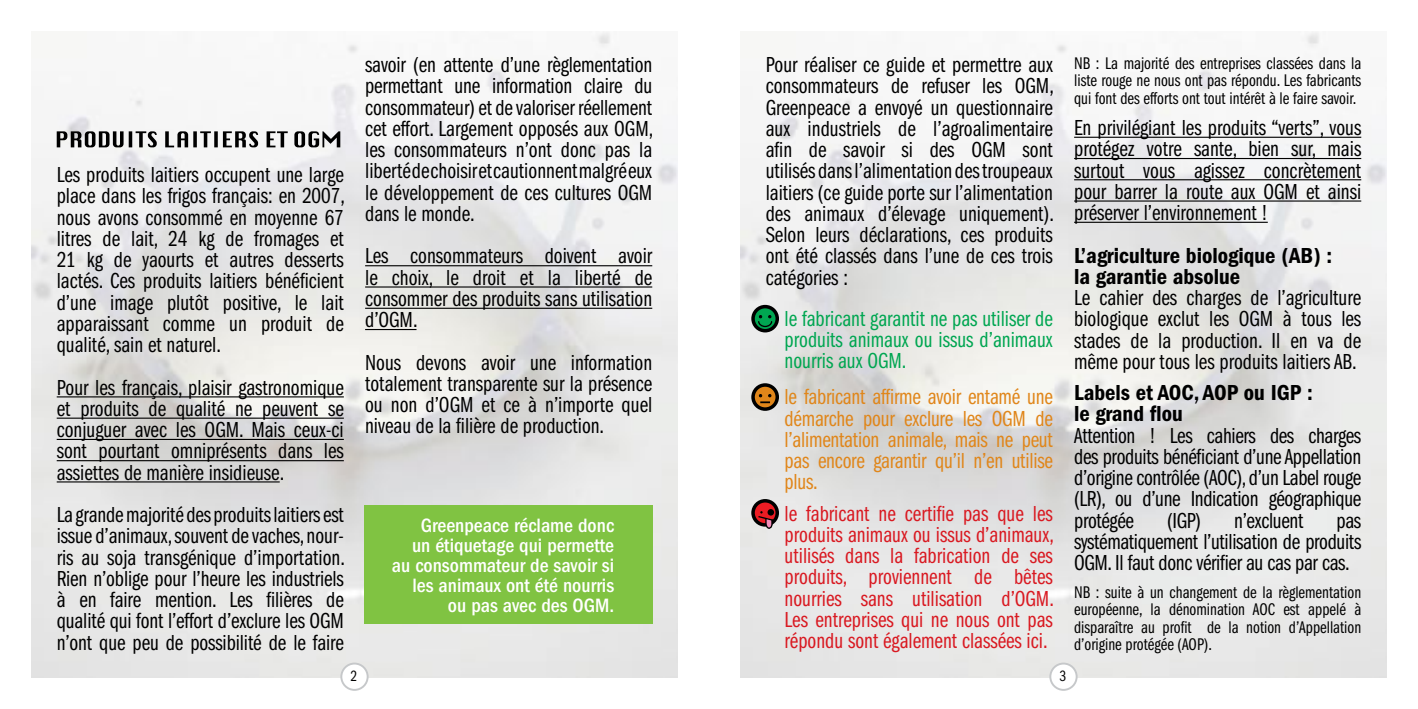
<style>
.page{position:relative;width:1418px;height:709px;background:#fff}
.page>*{position:absolute;margin:0;border:0;box-sizing:border-box;transform-origin:0 0}
.t1{font:22.5px/21.2px "ITC Franklin Gothic Std Bk Cp";color:#000;text-align:justify}
.t2{font:22.5px/21.2px "ITC Franklin Gothic Std Bk Cp";color:#d91921;text-align:justify}
.t3{font:22.5px/21.2px "ITC Franklin Gothic Std Bk Cp";letter-spacing:-.01em;color:#e0861a;text-align:justify}
.t4{font:22.5px/21.2px "ITC Franklin Gothic Std Bk Cp";color:#00a651;text-align:justify}
.t5{font:22.5px/21.2px "ITC Franklin Gothic Std Dm Cd";color:#000}
.t6{font:500 condensed 20px/20px "ITC Franklin Gothic Std";color:#fff;text-align:right}
.t7{font:17.5px/17.5px "ITC Franklin Gothic Std Bk Cp";color:#000;text-align:justify}
.t8{font:15.5px "ITC Franklin Gothic Std Bk Cp";color:#000}
</style>
<div class="page">
<img style="left:32px;top:32px;width:645px;height:645px">
<hr style="left:57px;top:396px;width:287px;height:1px;background:#000">
<hr style="left:57px;top:417px;width:287px;height:2px;background:#000">
<hr style="left:57px;top:439px;width:287px;height:1px;background:#000">
<hr style="left:57px;top:460px;width:287px;height:1px;background:#000">
<hr style="left:57px;top:481px;width:223px;height:1px;background:#000">
<hr style="left:365px;top:265px;width:287px;height:1px;background:#000">
<hr style="left:365px;top:286px;width:287px;height:1px;background:#000">
<hr style="left:365px;top:308px;width:287px;height:1px;background:#000">
<hr style="left:365px;top:329px;width:51px;height:1px;background:#000">
<svg style="left:57px;top:131px;width:283px;height:16px"></svg>
<div style="left:364px;top:505px;width:288px;height:118px;background:#80c342"></div>
<div style="left:341px;top:663px;width:26px;height:27px;background:#fff;border-radius:50%"></div>
<div style="left:340px;top:662px;width:28px;height:29px;border:2px solid #c6c8ca;border-radius:50%"></div>
<img style="left:741px;top:32px;width:644px;height:645px">
<hr style="left:1074px;top:137px;width:287px;height:1px;background:#000">
<hr style="left:1074px;top:158px;width:287px;height:1px;background:#000">
<hr style="left:1074px;top:179px;width:287px;height:1px;background:#000">
<hr style="left:1074px;top:200px;width:287px;height:2px;background:#000">
<hr style="left:1074px;top:222px;width:193px;height:1px;background:#000">
<svg style="left:753px;top:306px;width:24px;height:25px"></svg>
<div style="left:751px;top:305px;width:28px;height:27px;border:3px solid #000;border-radius:50%"></div>
<svg style="left:757px;top:315px;width:16px;height:13px"></svg>
<svg style="left:753px;top:385px;width:24px;height:24px"></svg>
<div style="left:751px;top:383px;width:28px;height:28px;border:3px solid #000;border-radius:50%"></div>
<svg style="left:759px;top:394px;width:12px;height:9px"></svg>
<svg style="left:753px;top:501px;width:24px;height:24px"></svg>
<div style="left:751px;top:499px;width:28px;height:27px;border:3px solid #000;border-radius:50%"></div>
<svg style="left:757px;top:430px;width:20px;height:99px;background:#cdb1b3"></svg>
<div style="left:1050px;top:663px;width:26px;height:27px;background:#fff;border-radius:50%"></div>
<div style="left:1049px;top:662px;width:28px;height:29px;border:2px solid #c6c8ca;border-radius:50%"></div>
<p class="t1" style="left:57px;top:164px;width:290px">Les produits laitiers occupent une large place dans les frigos français: en 2007, nous avons consommé en moyenne 67 litres de lait, 24 kg de fromages et 21 kg de yaourts et autres desserts lactés. Ces produits laitiers bénéficient d’une image plutôt positive, le lait apparaissant comme un produit de qualité, sain et naturel.</p>
<p class="t1" style="left:57px;top:377px;width:288px">Pour les français, plaisir gastronomique et produits de qualité ne peuvent se conjuguer avec les OGM. Mais ceux-ci sont pourtant omniprésents dans les assiettes de manière insidieuse.</p>
<p class="t1" style="left:57px;top:504px;width:290px">La grande majorité des produits laitiers est issue d’animaux, souvent de vaches, nour&shy;ris au soja transgénique d’importation.<br>Rien n’oblige pour l’heure les industriels à en faire mention. Les filières de qualité qui font l’effort d’exclure les OGM n’ont que peu de possibilité de le faire</p>
<p class="t8" style="left:350px;top:667px;width:8px">2</p>
<p class="t1" style="left:365px;top:54px;width:290px">savoir (en attente d’une règlementation permettant une information claire du consommateur) et de valoriser réellement cet effort. Largement opposés aux OGM, les consommateurs n’ont donc pas la liberté de choisir et cautionnent malgré eux le développement de ces cultures OGM dans le monde.</p>
<p class="t1" style="left:365px;top:246px;width:289px">Les consommateurs doivent avoir le choix, le droit et la liberté de consommer des produits sans utilisation d’OGM.</p>
<p class="t1" style="left:365px;top:352px;width:289px">Nous devons avoir une information totalement transparente sur la présence ou non d’OGM et ce à n’importe quel niveau de la filière de production.</p>
<p class="t6" style="left:392px;top:515px;width:224px">Greenpeace réclame donc<br>un étiquetage qui permette au consommateur de savoir si les animaux ont été nourris ou pas avec des OGM.</p>
<p class="t1" style="left:765px;top:54px;width:290px">Pour réaliser ce guide et permettre aux consommateurs de refuser les OGM, Greenpeace a envoyé un questionnaire aux industriels de l’agroalimentaire afin de savoir si des OGM sont utilisés dans l’alimentation des troupeaux laitiers (ce guide porte sur l’alimentation des animaux d’élevage uniquement).<br>Selon leurs déclarations, ces produits ont été classés dans l’une de ces trois catégories :</p>
<p class="t7" style="left:1074px;top:54px;width:288px">NB : La majorité des entreprises classées dans la liste rouge ne nous ont pas répondu. Les fabricants qui font des efforts ont tout intérêt à le faire savoir.</p>
<p class="t1" style="left:1074px;top:117px;width:289px">En privilégiant les produits “verts”, vous protégez votre sante, bien sur, mais surtout vous agissez concrètement pour barrer la route aux OGM et ainsi préserver l’environnement !</p>
<p class="t5" style="left:1074px;top:244px;width:260px">L’agriculture biologique (AB) : la garantie absolue</p>
<p class="t1" style="left:1074px;top:287px;width:289px">Le cahier des charges de l’agriculture biologique exclut les OGM à tous les stades de la production. Il en va de même pour tous les produits laitiers AB.</p>
<p class="t5" style="left:1074px;top:382px;width:240px">Labels et AOC, AOP ou IGP : le grand flou</p>
<p class="t1" style="left:1074px;top:425px;width:289px">Attention ! Les cahiers des charges des produits bénéficiant d’une Appellation d’origine contrôlée (AOC), d’un Label rouge (LR), ou d’une Indication géographique protégée</p>
<p class="t4" style="left:784px;top:308px;width:270px">le fabricant garantit ne pas utiliser de produits animaux ou issus d’animaux nourris aux OGM.</p>
<p class="t3" style="left:784px;top:387px;width:270px">le fabricant affirme avoir entamé une démarche pour exclure les OGM de l’alimentation animale, mais ne peut pas encore garantir qu’il n’en utilise plus.</p>
<p class="t2" style="left:784px;top:503px;width:271px">le fabricant ne certifie pas que les produits animaux ou issus d’animaux, utilisés dans la fabrication de ses produits, proviennent de bêtes nourries sans utilisation d’OGM.<br>Les entreprises qui ne nous ont pas répondu sont également classées ici.</p>
<p class="t1" style="left:1167px;top:510px;width:35px">(IGP)</p>
<p class="t1" style="left:1234px;top:510px;width:71px">n’excluent</p>
<p class="t1" style="left:1074px;top:510px;width:289px;text-indent:262px">pas systématiquement l’utilisation de produits OGM. Il faut donc vérifier au cas par cas.</p>
<p class="t7" style="left:1074px;top:583px;width:289px">NB : suite à un changement de la règlementation européenne, la dénomination AOC est appelé à disparaître au profit de la notion d’Appellation d’origine protégée (AOP).</p>
<p class="t8" style="left:1059px;top:667px;width:8px">3</p>
</div>
